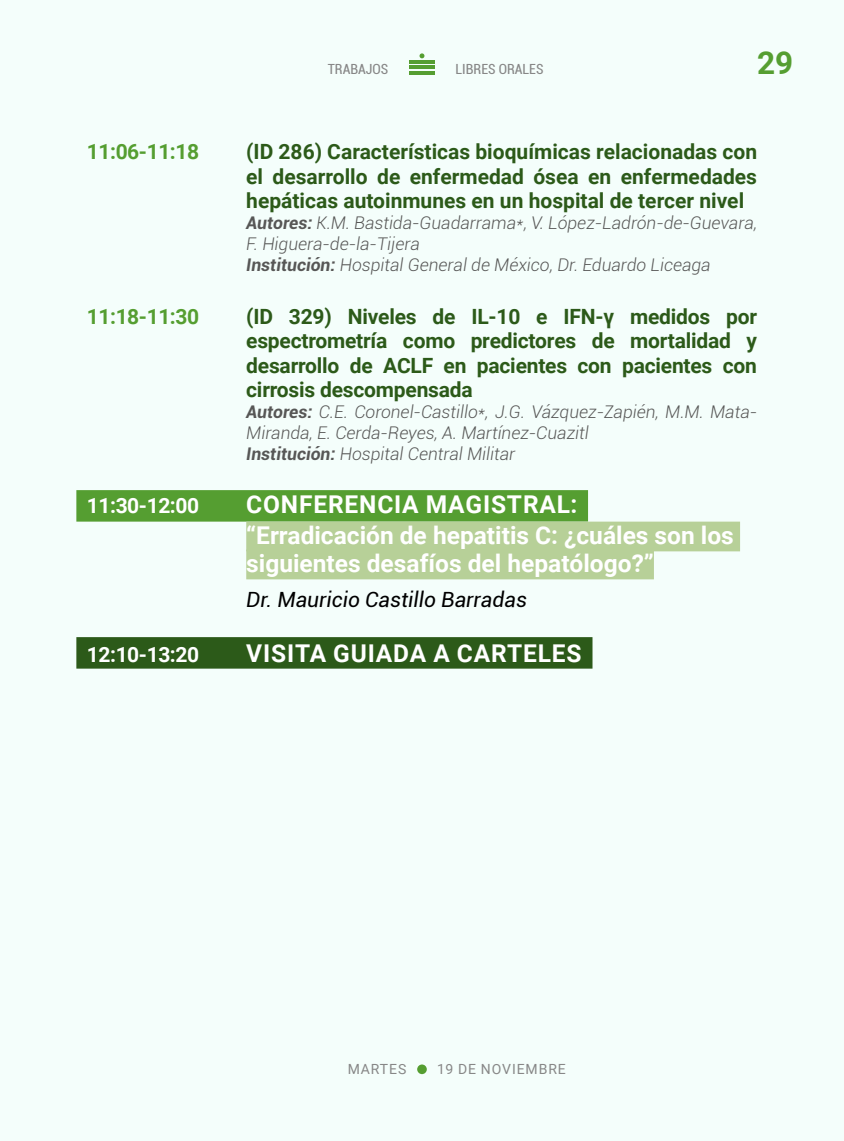
<style>
.page{position:relative;width:844px;height:1141px;background:#fff}
.page>*{position:absolute;margin:0;border:0;box-sizing:border-box;transform-origin:0 0}
.t1{font:700 31.5px "Roboto";color:#559e31}
.t2{font:700 24.5px/31.5px "Roboto";color:#fff}
.t3{font:700 24.5px "Roboto";letter-spacing:.035em;color:#fff}
.t4{font:700 21px/24.5px "Roboto";letter-spacing:-.01em;color:#2c5a19;text-align:justify}
.t5{font:italic 21px "Roboto";color:#000}
.t6{font:700 21px "Roboto";letter-spacing:-.02em;color:#559e31}
.t7{font:700 21px "Roboto";letter-spacing:-.02em;color:#fff}
.t8{font:italic 300 17.5px/21px "Roboto";color:#575756}
.t9{font:condensed 14px "Roboto";color:#878787}
.t10{font:14px "Roboto";letter-spacing:.065em;color:#878787}
.s1{font-weight:700}
</style>
<div class="page">
<div style="left:0;top:0;width:843px;height:1141px;background:#f4fefb"></div>
<div style="left:417px;top:1064px;width:9px;height:10px;background:#559e31;border-radius:50%"></div>
<hr style="left:409px;top:60px;width:25px;height:4px;background:#559e31">
<hr style="left:409px;top:66px;width:25px;height:3px;background:#559e31">
<hr style="left:409px;top:71px;width:25px;height:3px;background:#559e31">
<svg style="left:419px;top:53px;width:5px;height:5px"></svg>
<div style="left:76px;top:490px;width:512px;height:32px;background:#559e31"></div>
<div style="left:246px;top:522px;width:493px;height:29px;background:#b7d098"></div>
<div style="left:246px;top:550px;width:407px;height:29px;background:#b7d098"></div>
<div style="left:76px;top:637px;width:516px;height:32px;background:#2c5a19"></div>
<p class="t9" style="left:328px;top:60px;width:62px">TRABAJOS</p>
<p class="t9" style="left:455px;top:60px;width:89px">LIBRES ORALES</p>
<h1 class="t1" style="left:756px;top:41px;width:38px">29</h1>
<p class="t6" style="left:87px;top:137px;width:114px">11:06-11:18</p>
<p class="t4" style="left:246px;top:139px;width:512px">(ID 286) Características bioquímicas relacionadas con el desarrollo de enfermedad ósea en enfermedades hepáticas autoinmunes en un hospital de tercer nivel</p>
<p class="t8" style="left:246px;top:212px;width:512px"><span class="s1">Autores:</span> K.M. Bastida-Guadarrama*, V. López-Ladrón-de-Guevara,<br>F. Higuera-de-la-Tijera<br><span class="s1">Institución:</span> Hospital General de México, Dr. Eduardo Liceaga</p>
<p class="t6" style="left:87px;top:302px;width:114px">11:18-11:30</p>
<p class="t4" style="left:246px;top:303px;width:512px">(ID 329) Niveles de IL-10 e IFN-γ medidos por espectrometría como predictores de mortalidad y desarrollo de ACLF en pacientes con pacientes con cirrosis descompensada</p>
<p class="t8" style="left:246px;top:401px;width:512px"><span class="s1">Autores:</span> C.E. Coronel-Castillo*, J.G. Vázquez-Zapién, M.M. Mata-<br>Miranda, E. Cerda-Reyes, A. Martínez-Cuazitl<br><span class="s1">Institución:</span> Hospital Central Militar</p>
<p class="t7" style="left:87px;top:491px;width:114px">11:30-12:00</p>
<p class="t2" style="left:246px;top:487px;width:489px">CONFERENCIA MAGISTRAL:<br>“Erradicación de hepatitis C: ¿cuáles son los</p>
<p class="t2" style="left:246px;top:547px;width:409px">siguientes desafíos del hepatólogo?”</p>
<p class="t5" style="left:246px;top:585px;width:282px">Dr. Mauricio Castillo Barradas</p>
<p class="t7" style="left:87px;top:639px;width:114px">12:10-13:20</p>
<p class="t3" style="left:246px;top:636px;width:337px">VISITA GUIADA A CARTELES</p>
<p class="t10" style="left:347px;top:1059px;width:60px">MARTES</p>
<p class="t10" style="left:437px;top:1059px;width:130px">19 DE NOVIEMBRE</p>
</div>
